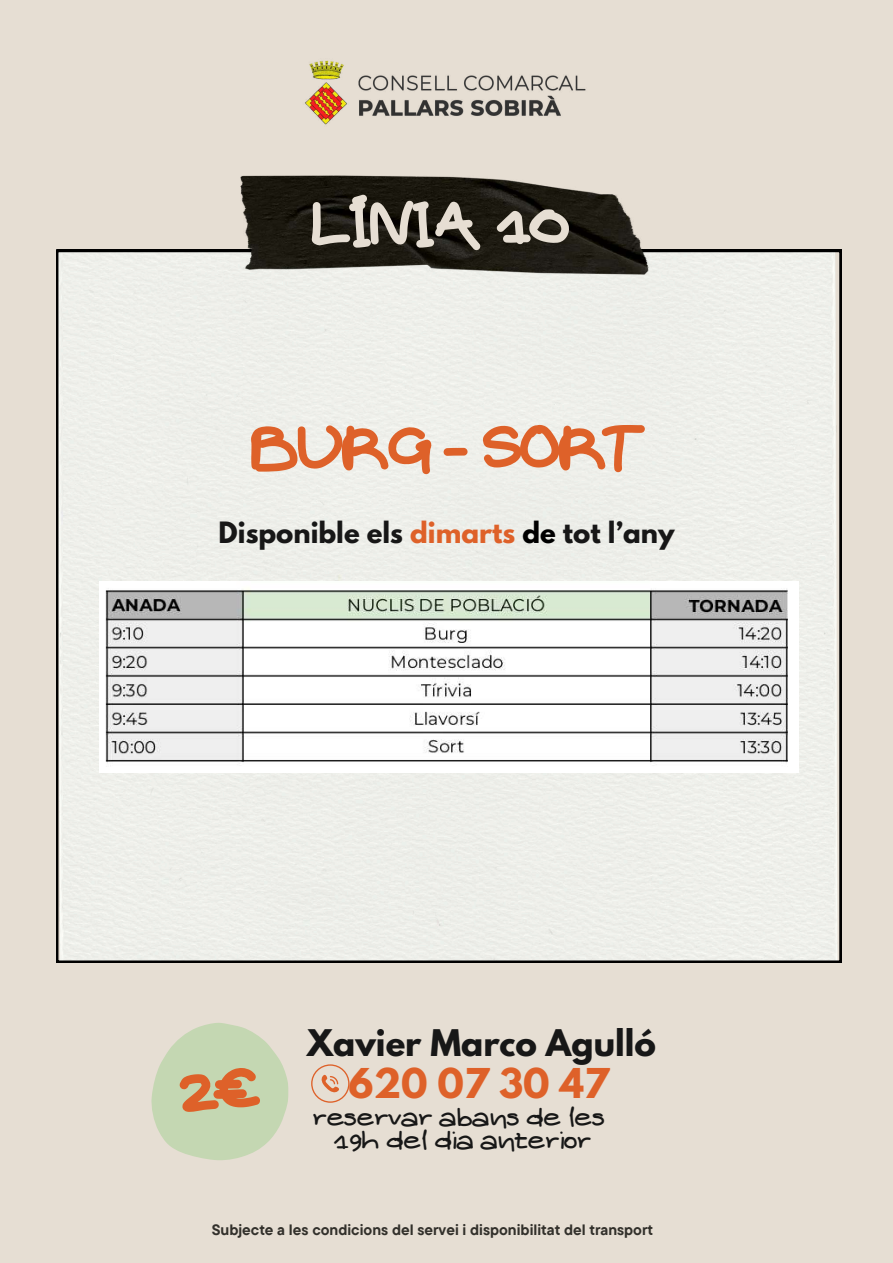
<style>
.page{position:relative;width:893px;height:1263px;background:#e6ded3}
.page>*{position:absolute;margin:0;border:0;box-sizing:border-box;transform-origin:0 0}
.t1{font:58.72px "CA Generated";color:#de6129}
.t2{font:52.05px "CA Generated";color:#de6129}
.t3{font:52.05px "CA Generated";color:#e6ded3}
.t4{font:700 36.45px "League Spartan";color:#de6129}
.t5{font:700 32.55px "League Spartan";color:#171717}
.t6{font:700 26.03px "League Spartan";color:#171717}
.t7{font:23.4px/23.4px "Aka Acid GR Freefeel";color:#171717;text-align:center}
.t8{font:700 15px "TT Commons Pro";color:#32302b}
.s1{color:#de6129}
.s2{color:#000}
</style>
<div class="page">
<img style="left:291px;top:52px;width:306px;height:82px">
<div style="left:56px;top:250px;width:785px;height:713px;background:#eeefea"></div>
<img style="left:240px;top:175px;width:408px;height:100px">
<svg style="left:311px;top:1064px;width:38px;height:38px"></svg>
<img style="left:99px;top:582px;width:699px;height:191px">
<svg style="left:151px;top:1023px;width:137px;height:137px;background:#cbd8b8"></svg>
<h2 class="t3" style="left:308px;top:199px;width:262px">LÍNIA 10</h2>
<h2 class="t2" style="left:248px;top:423px;width:398px">BURG - SORT</h2>
<h3 class="t6" style="left:219px;top:519px;width:457px">Disponible els <span class="s1">dimarts</span> <span class="s2">de</span> tot l’any</h3>
<h1 class="t1" style="left:179px;top:1061px;width:82px">2€</h1>
<h3 class="t5" style="left:307px;top:1026px;width:350px">Xavier Marco Agulló</h3>
<h3 class="t4" style="left:348px;top:1065px;width:262px">620 07 30 47</h3>
<h3 class="t7" style="left:313px;top:1106px;width:293px">reservar abans de les<br>19h del dia anterior</h3>
<p class="t8" style="left:212px;top:1219px;width:443px">Subjecte a les condicions del servei i disponibilitat del transport</p>
</div>
